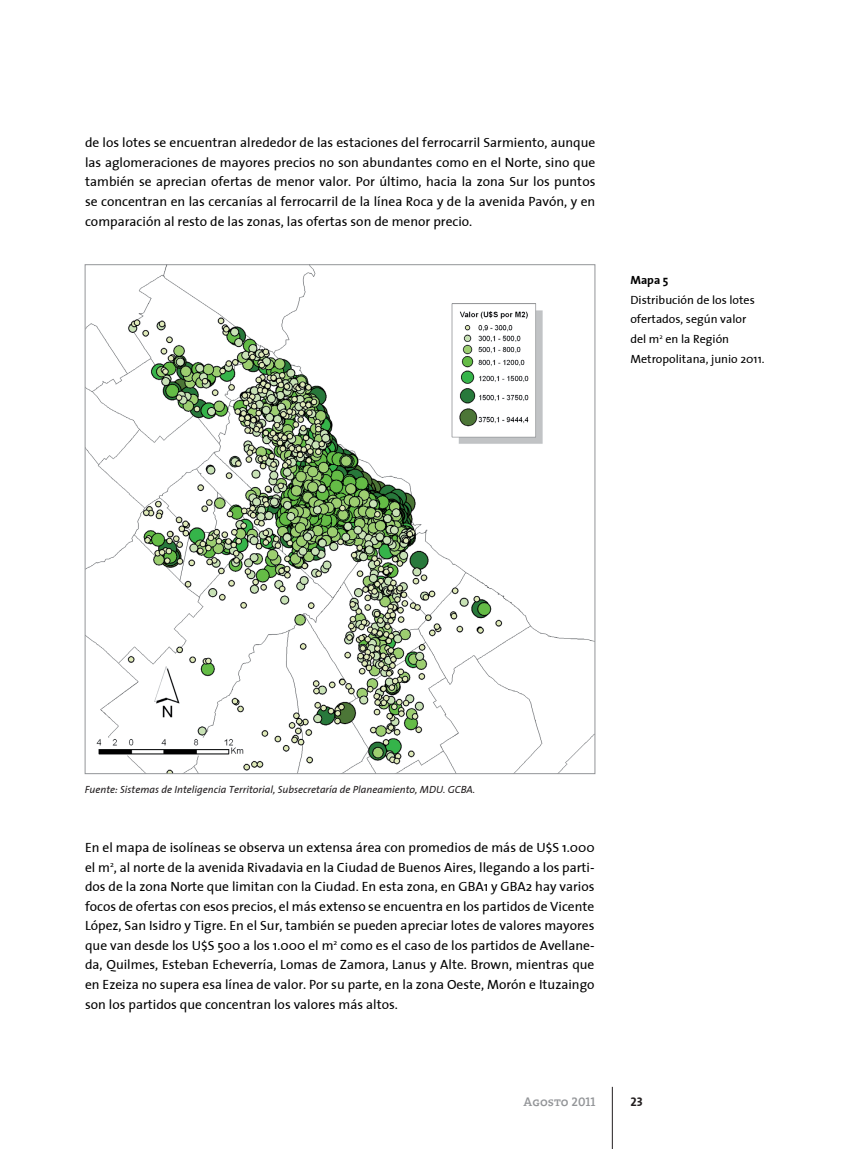
<style>
.page{position:relative;width:851px;height:1149px;background:#fff}
.page>*{position:absolute;margin:0;border:0;box-sizing:border-box;transform-origin:0 0}
.t1{font:13.5px/19.5px "The Sans";color:#000;text-align:justify}
.t2{font:12.75px "The Serif Semi Bold Caps";color:#939598}
.t3{font:12.75px "The Sans Bold Caps";color:#231f20}
.t4{font:12px/19.5px "The Sans";color:#000}
.t5{font:700 12px "The Sans";color:#000}
.t6{font:italic 10.5px "The Sans";color:#231f20}
</style>
<div class="page">
<hr style="left:612px;top:1086px;width:1px;height:62px;background:#231f20">
<img style="left:87px;top:266px;width:506px;height:505px">
<p class="t1" style="left:85px;top:132px;width:512px">de los lotes se encuentran alrededor de las estaciones del ferrocarril Sarmiento, aunque las aglomeraciones de mayores precios no son abundantes como en el Norte, sino que también se aprecian ofertas de menor valor. Por último, hacia la zona Sur los puntos se concentran en las cercanías al ferrocarril de la línea Roca y de la avenida Pavón, y en comparación al resto de las zonas, las ofertas son de menor precio.</p>
<p class="t5" style="left:630px;top:270px;width:40px">Mapa 5</p>
<p class="t4" style="left:630px;top:289px;width:135px">Distribución de los lotes ofertados, según valor del m<sup>2</sup> en la Región<br>Metropolitana, junio 2011.</p>
<p class="t6" style="left:85px;top:780px;width:392px">Fuente: Sistemas de Inteligencia Territorial, Subsecretaría de Planeamiento, MDU. GCBA.</p>
<p class="t1" style="left:85px;top:837px;width:511px">En el mapa de isolíneas se observa un extensa área con promedios de más de U$S 1.000 el m<sup>2</sup>, al norte de la avenida Rivadavia en la Ciudad de Buenos Aires, llegando a los parti&shy;dos de la zona Norte que limitan con la Ciudad. En esta zona, en GBA1 y GBA2 hay varios focos de ofertas con esos precios, el más extenso se encuentra en los partidos de Vicente López, San Isidro y Tigre. En el Sur, también se pueden apreciar lotes de valores mayores que van desde los U$S 500 a los 1.000 el m<sup>2</sup> como es el caso de los partidos de Avellane&shy;da, Quilmes, Esteban Echeverría, Lomas de Zamora, Lanus y Alte. Brown, mientras que en Ezeiza no supera esa línea de valor. Por su parte, en la zona Oeste, Morón e Ituzaingo son los partidos que concentran los valores más altos.</p>
<p class="t2" style="left:523px;top:1091px;width:73px">Agosto 2011</p>
<p class="t3" style="left:630px;top:1091px;width:14px">23</p>
</div>
